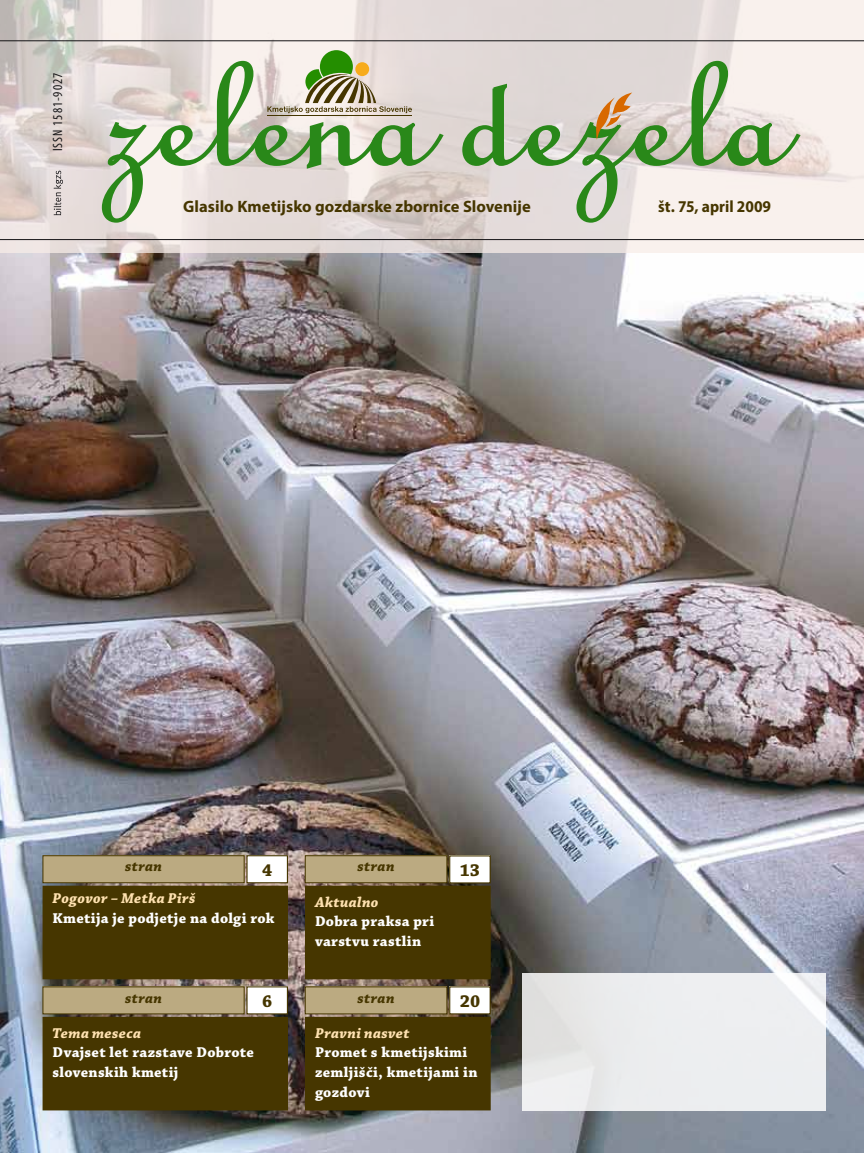
<style>
.page{position:relative;width:864px;height:1153px;background:#fff}
.page>*{position:absolute;margin:0;border:0;box-sizing:border-box;transform-origin:0 0}
.t1{font:700 18px "Chaparral Pro";color:#463600}
.t2{font:700 16.5px "Myriad Pro";color:#463600}
.t3{font:700 semi-condensed 16.5px "Myriad Pro";color:#463600}
.t4{font:700 15px/19.5px "Chaparral Pro";letter-spacing:.02em;color:#fff}
.t5{font:italic 700 15px "Chaparral Pro";letter-spacing:.02em;color:#ffe2b1}
.t6{font:italic 700 15px "Chaparral Pro";letter-spacing:.025em;color:#463600}
.t7{font:condensed 13.5px "Myriad Pro";letter-spacing:.075em;color:#141315}
</style>
<div class="page">
<img style="left:0;top:253px;width:863px;height:899px">
<div style="left:522px;top:972px;width:303px;height:138px;background:linear-gradient(to right,#e6e6e6,#f0f2f5)"></div>
<svg style="left:0;top:0;width:863px;height:253px;background:#e6dedb"></svg>
<hr style="left:0;top:40px;width:863px;height:1px;background:#141315">
<hr style="left:0;top:239px;width:863px;height:1px;background:#141315">
<svg style="left:54px;top:171px;width:9px;height:44px"></svg>
<div style="left:43px;top:1017px;width:244px;height:92px;background:#463600"></div>
<div style="left:43px;top:1016px;width:245px;height:94px;border:2px solid #463600"></div>
<div style="left:43px;top:886px;width:244px;height:92px;background:#463600"></div>
<div style="left:43px;top:885px;width:245px;height:94px;border:2px solid #463600"></div>
<div style="left:43px;top:986px;width:201px;height:27px;background:#bbaa81"></div>
<div style="left:43px;top:986px;width:201px;height:28px;border:1px solid #463600"></div>
<div style="left:43px;top:855px;width:201px;height:27px;background:#bbaa81"></div>
<div style="left:43px;top:855px;width:201px;height:28px;border:1px solid #463600"></div>
<div style="left:247px;top:986px;width:40px;height:27px;background:#fff"></div>
<div style="left:247px;top:855px;width:40px;height:27px;background:#fff"></div>
<div style="left:246px;top:855px;width:42px;height:28px;border:1px solid #463600"></div>
<div style="left:305px;top:1017px;width:184px;height:92px;background:#463600"></div>
<div style="left:305px;top:1016px;width:185px;height:94px;border:2px solid #463600"></div>
<div style="left:305px;top:886px;width:184px;height:92px;background:#463600"></div>
<div style="left:305px;top:885px;width:185px;height:94px;border:2px solid #463600"></div>
<div style="left:305px;top:986px;width:141px;height:27px;background:#bbaa81"></div>
<div style="left:305px;top:986px;width:142px;height:28px;border:1px solid #463600"></div>
<div style="left:305px;top:855px;width:141px;height:27px;background:#bbaa81"></div>
<div style="left:305px;top:855px;width:142px;height:28px;border:1px solid #463600"></div>
<div style="left:449px;top:986px;width:41px;height:27px;background:#fff"></div>
<div style="left:449px;top:855px;width:41px;height:27px;background:#fff"></div>
<svg style="left:461px;top:60px;width:339px;height:164px;background:#cdd1c0"></svg>
<svg style="left:101px;top:50px;width:344px;height:174px;background:#c8cdb8"></svg>
<p class="t7" style="left:50px;top:151px;width:80px;rotate:-90deg">ISSN 1581-9027</p>
<p class="t2" style="left:183px;top:197px;width:349px">Glasilo Kmetijsko gozdarske zbornice Slovenije</p>
<p class="t3" style="left:657px;top:197px;width:114px">št. 75, april 2009</p>
<p class="t6" style="left:125px;top:857px;width:39px">stran</p>
<p class="t1" style="left:262px;top:859px;width:12px">4</p>
<p class="t6" style="left:357px;top:857px;width:39px">stran</p>
<p class="t1" style="left:459px;top:859px;width:22px">13</p>
<p class="t5" style="left:53px;top:889px;width:144px">Pogovor – Metka Pirš</p>
<p class="t4" style="left:53px;top:908px;width:223px">Kmetija je podjetje na dolgi rok</p>
<p class="t5" style="left:315px;top:893px;width:65px">Aktualno</p>
<p class="t4" style="left:315px;top:912px;width:121px">Dobra praksa pri varstvu rastlin</p>
<p class="t6" style="left:125px;top:988px;width:39px">stran</p>
<p class="t1" style="left:262px;top:990px;width:12px">6</p>
<p class="t6" style="left:357px;top:988px;width:39px">stran</p>
<p class="t1" style="left:459px;top:990px;width:22px">20</p>
<p class="t5" style="left:53px;top:1024px;width:90px">Tema meseca</p>
<p class="t4" style="left:53px;top:1043px;width:203px">Dvajset let razstave Dobrote slovenskih kmetij</p>
<p class="t5" style="left:315px;top:1024px;width:96px">Pravni nasvet</p>
<p class="t4" style="left:315px;top:1043px;width:164px">Promet s kmetijskimi zemljišči, kmetijami in gozdovi</p>
</div>
